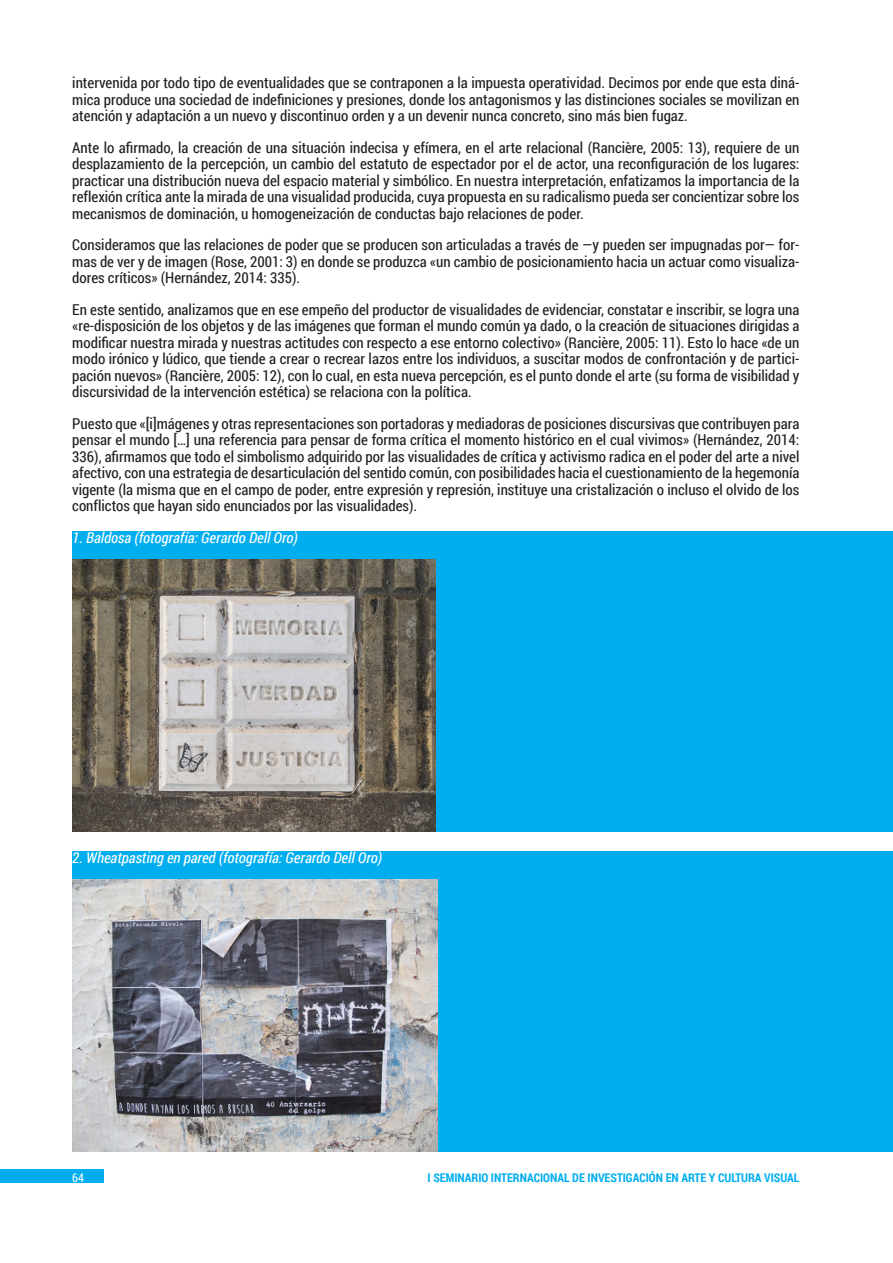
<style>
.page{position:relative;width:893px;height:1263px;background:#fff}
.page>*{position:absolute;margin:0;border:0;box-sizing:border-box;transform-origin:0 0}
.Normal_CV{font:15px/16.5px "Roboto Condensed";color:#231f20;text-align:justify}
.Imagen_Tabla_CV{font:italic 15px "Roboto Condensed";color:#fff}
.t1{font:700 12px "Roboto Condensed";color:#00aeef}
.t2{font:12px "Roboto Condensed";color:#fff}
</style>
<div class="page">
<div style="left:0;top:1169px;width:104px;height:14px;background:#00aeef"></div>
<div style="left:72px;top:851px;width:821px;height:300px;background:#00aeef"></div>
<div style="left:72px;top:531px;width:821px;height:300px;background:#00aeef"></div>
<img style="left:72px;top:559px;width:363px;height:272px">
<img style="left:72px;top:879px;width:365px;height:272px">
<p class="Normal_CV" style="left:72px;top:74px;width:729px">intervenida por todo tipo de eventualidades que se contraponen a la impuesta operatividad. Decimos por ende que esta diná&shy;mica produce una sociedad de indefiniciones y presiones, donde los antagonismos y las distinciones sociales se movilizan en atención y adaptación a un nuevo y discontinuo orden y a un devenir nunca concreto, sino más bien fugaz.</p>
<p class="Normal_CV" style="left:72px;top:138px;width:729px">Ante lo afirmado, la creación de una situación indecisa y efímera, en el arte relacional (Rancière, 2005: 13), requiere de un desplazamiento de la percepción, un cambio del estatuto de espectador por el de actor, una reconfiguración de los lugares: practicar una distribución nueva del espacio material y simbólico. En nuestra interpretación, enfatizamos la importancia de la reflexión crítica ante la mirada de una visualidad producida, cuya propuesta en su radicalismo pueda ser concientizar sobre los mecanismos de dominación, u homogeneización de conductas bajo relaciones de poder.</p>
<p class="Normal_CV" style="left:72px;top:236px;width:729px">Consideramos que las relaciones de poder que se producen son articuladas a través de —y pueden ser impugnadas por— for&shy;mas de ver y de imagen (Rose, 2001: 3) en donde se produzca «un cambio de posicionamiento hacia un actuar como visualiza&shy;dores críticos» (Hernández, 2014: 335).</p>
<p class="Normal_CV" style="left:72px;top:300px;width:729px">En este sentido, analizamos que en ese empeño del productor de visualidades de evidenciar, constatar e inscribir, se logra una «re-disposición de los objetos y de las imágenes que forman el mundo común ya dado, o la creación de situaciones dirigidas a modificar nuestra mirada y nuestras actitudes con respecto a ese entorno colectivo» (Rancière, 2005: 11). Esto lo hace «de un modo irónico y lúdico, que tiende a crear o recrear lazos entre los individuos, a suscitar modos de confrontación y de partici&shy;pación nuevos» (Rancière, 2005: 12), con lo cual, en esta nueva percepción, es el punto donde el arte (su forma de visibilidad y discursividad de la intervención estética) se relaciona con la política.</p>
<p class="Normal_CV" style="left:72px;top:414px;width:729px">Puesto que «[i]mágenes y otras representaciones son portadoras y mediadoras de posiciones discursivas que contribuyen para pensar el mundo […] una referencia para pensar de forma crítica el momento histórico en el cual vivimos» (Hernández, 2014:<br>336), afirmamos que todo el simbolismo adquirido por las visualidades de crítica y activismo radica en el poder del arte a nivel afectivo, con una estrategia de desarticulación del sentido común, con posibilidades hacia el cuestionamiento de la hegemonía vigente (la misma que en el campo de poder, entre expresión y represión, instituye una cristalización o incluso el olvido de los conflictos que hayan sido enunciados por las visualidades).</p>
<p class="Imagen_Tabla_CV" style="left:72px;top:527px;width:227px">1. Baldosa (fotografía: Gerardo Dell Oro)</p>
<p class="Imagen_Tabla_CV" style="left:72px;top:847px;width:311px">2. Wheatpasting en pared (fotografía: Gerardo Dell Oro)</p>
<p class="t2" style="left:72px;top:1169px;width:13px">64</p>
<p class="t1" style="left:428px;top:1169px;width:373px">I SEMINARIO INTERNACIONAL DE INVESTIGACIÓN EN ARTE Y CULTURA VISUAL</p>
</div>
